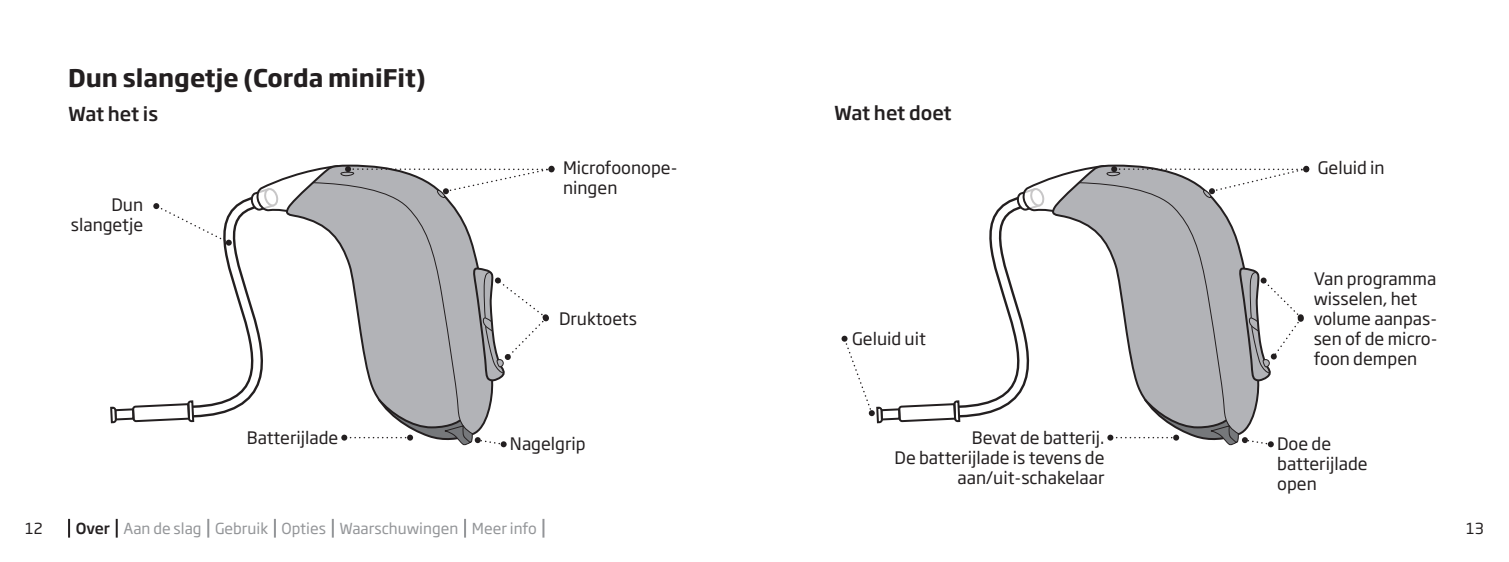
<style>
.page{position:relative;width:1509px;height:562px;background:#fff}
.page>*{position:absolute;margin:0;border:0;box-sizing:border-box;transform-origin:0 0}
.t1{font:700 24px "Soho Gothic Pro";color:#231f20}
.t2{font:500 19px "Soho Gothic Pro";letter-spacing:-.015em;color:#231f20}
.t3{font:17px/20px "Soho Gothic Pro";color:#231f20}
.t4{font:15px "Soho Gothic Pro";color:#939598}
.t5{font:15px "Soho Gothic Pro";color:#231f20}
.s1{font-weight:500;color:#231f20}
</style>
<div class="page">
<svg style="left:195px;top:197px;width:68px;height:221px"></svg>
<svg style="left:110px;top:400px;width:85px;height:24px"></svg>
<svg style="left:286px;top:213px;width:208px;height:183px"></svg>
<svg style="left:312px;top:213px;width:162px;height:183px"></svg>
<svg style="left:251px;top:164px;width:303px;height:49px"></svg>
<svg style="left:471px;top:267px;width:78px;height:115px"></svg>
<svg style="left:153px;top:203px;width:79px;height:42px"></svg>
<svg style="left:341px;top:396px;width:165px;height:51px"></svg>
<svg style="left:961px;top:197px;width:69px;height:221px"></svg>
<svg style="left:1052px;top:213px;width:208px;height:183px"></svg>
<svg style="left:1077px;top:213px;width:162px;height:183px"></svg>
<svg style="left:1017px;top:164px;width:291px;height:49px"></svg>
<svg style="left:1237px;top:267px;width:66px;height:115px"></svg>
<svg style="left:841px;top:335px;width:120px;height:89px"></svg>
<svg style="left:1107px;top:396px;width:166px;height:51px"></svg>
<svg style="left:68px;top:518px;width:2px;height:19px"></svg>
<svg style="left:116px;top:518px;width:2px;height:19px"></svg>
<svg style="left:207px;top:518px;width:2px;height:19px"></svg>
<svg style="left:274px;top:518px;width:2px;height:19px"></svg>
<svg style="left:332px;top:518px;width:2px;height:19px"></svg>
<svg style="left:464px;top:518px;width:2px;height:19px"></svg>
<svg style="left:542px;top:518px;width:2px;height:19px"></svg>
<h1 class="t1" style="left:68px;top:59px;width:359px">Dun slangetje (Corda miniFit)</h1>
<p class="t2" style="left:68px;top:99px;width:92px">Wat het is</p>
<p class="t3" style="left:71px;top:193px;width:74px;text-align:right">Dun slangetje</p>
<p class="t3" style="left:247px;top:426px;width:93px">Batterijlade</p>
<p class="t3" style="left:563px;top:156px;width:116px">Microfoonope&shy;ningen</p>
<p class="t3" style="left:559px;top:307px;width:79px">Druktoets</p>
<p class="t3" style="left:510px;top:433px;width:77px">Nagelgrip</p>
<p class="t2" style="left:834px;top:98px;width:119px">Wat het doet</p>
<p class="t3" style="left:852px;top:327px;width:75px">Geluid uit</p>
<p class="t3" style="left:894px;top:426px;width:211px;text-align:right">Bevat de batterij.<br>De batterijlade is tevens de aan/uit-schakelaar</p>
<p class="t3" style="left:1317px;top:156px;width:68px">Geluid in</p>
<p class="t3" style="left:1313px;top:267px;width:125px">Van programma wisselen, het volume aanpas&shy;sen of de micro&shy;foon dempen</p>
<p class="t3" style="left:1276px;top:433px;width:92px">Doe de batterijlade open</p>
<p class="t5" style="left:25px;top:516px;width:19px">12</p>
<p class="t4" style="left:76px;top:516px;width:462px"><span class="s1">Over</span> Aan de slag Gebruik Opties Waarschuwingen Meer info</p>
<p class="t5" style="left:1465px;top:516px;width:19px">13</p>
</div>
